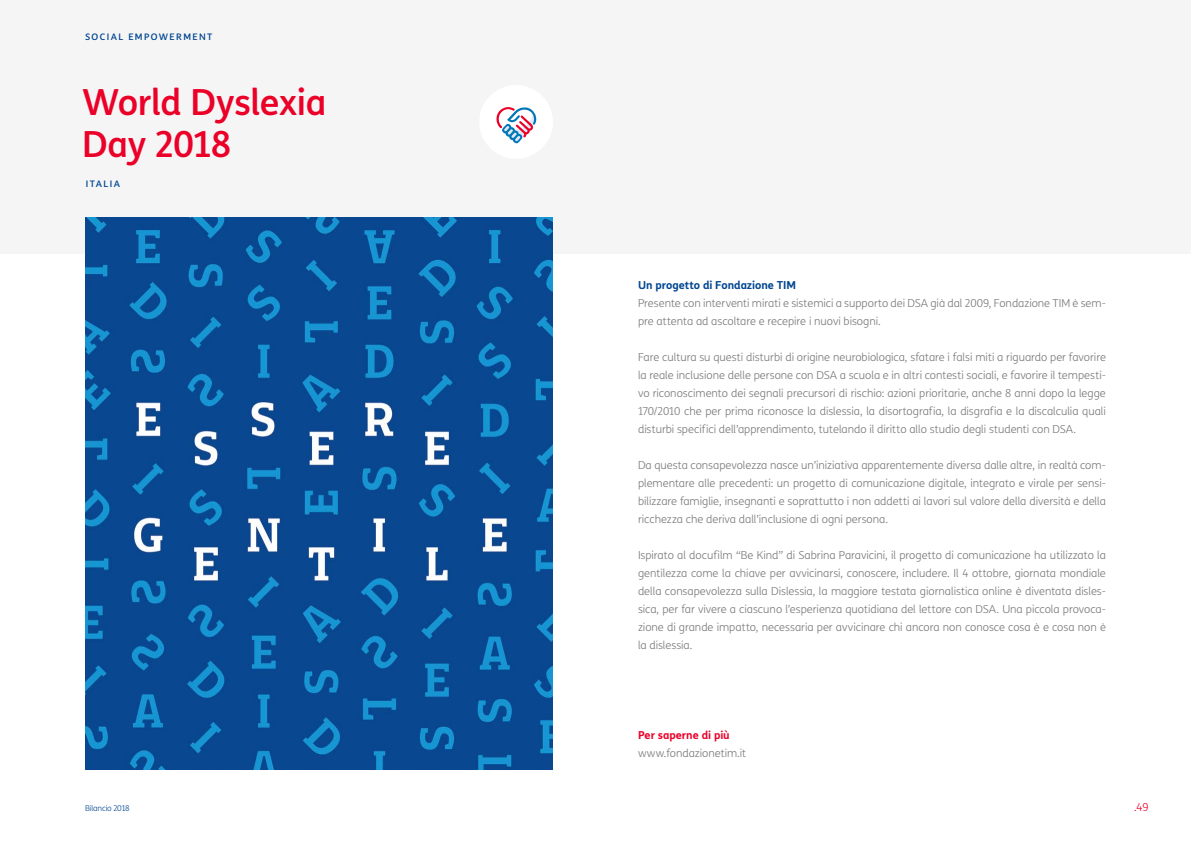
<style>
.page{position:relative;width:1191px;height:842px;background:#fff}
.page>*{position:absolute;margin:0;border:0;box-sizing:border-box;transform-origin:0 0}
.t1{font:500 36px/42px "TIM Sans";letter-spacing:-.015em;color:#eb0028}
.t2{font:300 11px/18px "TIM Sans";letter-spacing:-.005em;color:#787878;text-align:justify}
.t3{font:700 11px "TIM Sans";letter-spacing:-.005em;color:#004691}
.t4{font:700 11px "TIM Sans";letter-spacing:-.005em;color:#eb0028}
.t5{font:300 11px "TIM Sans";color:#eb0028}
.t6{font:500 9px "TIM Sans";letter-spacing:.155em;color:#004691}
.t7{font:300 8px "TIM Sans";letter-spacing:-.02em;color:#004691}
</style>
<div class="page">
<div style="left:0;top:0;width:1191px;height:253px;background:#f5f5f5"></div>
<img style="left:85px;top:217px;width:468px;height:552px">
<div style="left:479px;top:85px;width:74px;height:74px;background:#fff;border-radius:50%"></div>
<svg style="left:496px;top:107px;width:41px;height:36px"></svg>
<p class="t6" style="left:85px;top:30px;width:129px">SOCIAL EMPOWERMENT</p>
<h1 class="t1" style="left:82px;top:80px;width:246px">World Dyslexia<br>Day 2018</h1>
<p class="t6" style="left:86px;top:177px;width:36px">ITALIA</p>
<p class="t7" style="left:85px;top:803px;width:46px">Bilancio 2018</p>
<p class="t3" style="left:638px;top:277px;width:159px">Un progetto di Fondazione TIM</p>
<p class="t2" style="left:638px;top:294px;width:469px">Presente con interventi mirati e sistemici a supporto dei DSA già dal 2009, Fondazione TIM è sem&shy;pre attenta ad ascoltare e recepire i nuovi bisogni.</p>
<p class="t2" style="left:638px;top:348px;width:469px">Fare cultura su questi disturbi di origine neurobiologica, sfatare i falsi miti a riguardo per favorire la reale inclusione delle persone con DSA a scuola e in altri contesti sociali, e favorire il tempesti&shy;vo riconoscimento dei segnali precursori di rischio: azioni prioritarie, anche 8 anni dopo la legge 170/2010 che per prima riconosce la dislessia, la disortografia, la disgrafia e la discalculia quali disturbi specifici dell’apprendimento, tutelando il diritto allo studio degli studenti con DSA.</p>
<p class="t2" style="left:638px;top:456px;width:469px">Da questa consapevolezza nasce un’iniziativa apparentemente diversa dalle altre, in realtà com&shy;plementare alle precedenti: un progetto di comunicazione digitale, integrato e virale per sensi&shy;bilizzare famiglie, insegnanti e soprattutto i non addetti ai lavori sul valore della diversità e della ricchezza che deriva dall’inclusione di ogni persona.</p>
<p class="t2" style="left:638px;top:546px;width:469px">Ispirato al docufilm “Be Kind” di Sabrina Paravicini, il progetto di comunicazione ha utilizzato la gentilezza come la chiave per avvicinarsi, conoscere, includere. Il 4 ottobre, giornata mondiale della consapevolezza sulla Dislessia, la maggiore testata giornalistica online è diventata disles&shy;sica, per far vivere a ciascuno l’esperienza quotidiana del lettore con DSA. Una piccola provoca&shy;zione di grande impatto, necessaria per avvicinare chi ancora non conosce cosa è e cosa non è la dislessia.</p>
<p class="t4" style="left:638px;top:727px;width:93px">Per saperne di più</p>
<p class="t2" style="left:638px;top:744px;width:110px">www.fondazionetim.it</p>
<p class="t5" style="left:1134px;top:800px;width:16px">.49</p>
</div>
